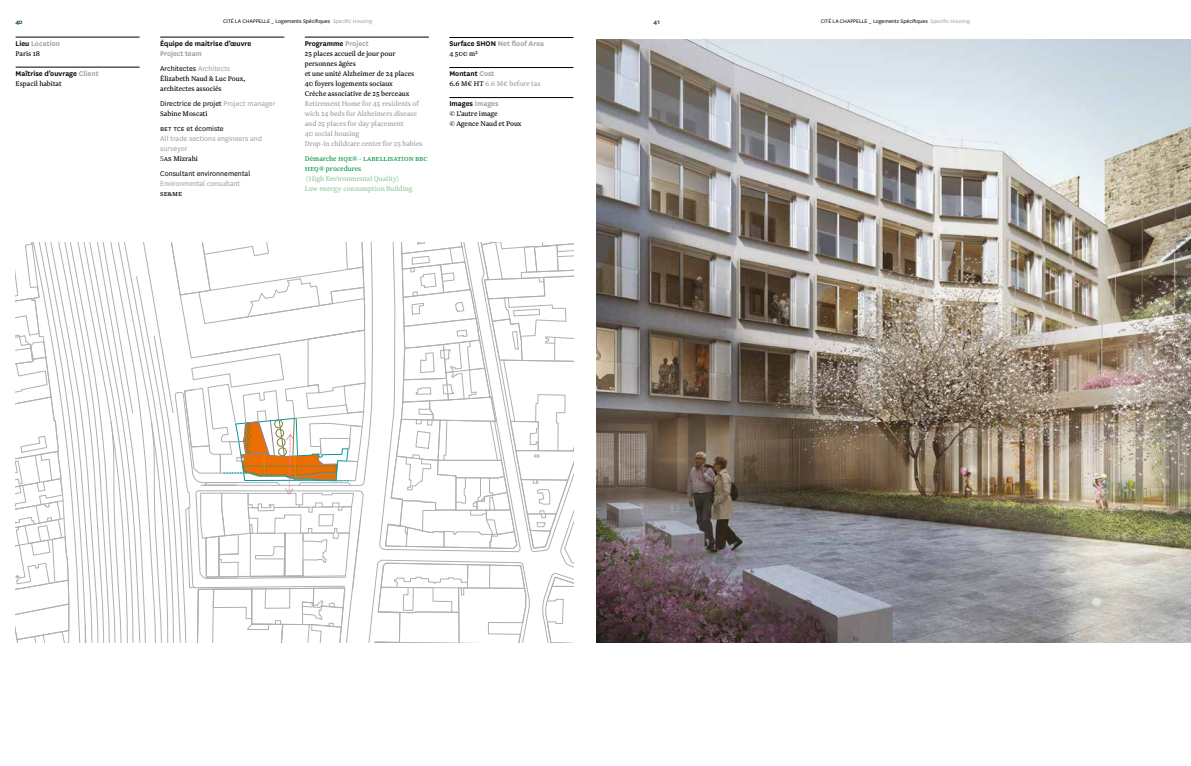
<style>
.page{position:relative;width:1191px;height:766px;background:#fff}
.page>*{position:absolute;margin:0;border:0;box-sizing:border-box;transform-origin:0 0}
.t1{font:8px/10px "Newzald";color:#000}
.t2{font:8px/10px "Newzald";color:#9d9d9c}
.t3{font:600 8px "National";color:#000}
.t4{font:8px "National";color:#000}
.t5{font:600 8px/15px "National";color:#9d9d9c}
.t6{font:8px/10px "National";color:#9d9d9c}
.t7{font:8px/10px "Newzald";color:#8ec89a}
.t8{font:8px/10px "Newzald";color:#009641}
.t9{font:600 7px "National";color:#123f4e}
.t10{font:6px "National";color:#000}
.s1{color:#9d9d9c}
.s2{color:#000}
.s3{font-weight:400;color:#000}
.s4{font-weight:400}
.s5{font-family:"National";font-weight:300}
</style>
<div class="page">
<svg style="left:15px;top:242px;width:558px;height:401px"></svg>
<hr style="left:16px;top:37px;width:124px;height:1px;background:#000">
<hr style="left:16px;top:67px;width:124px;height:1px;background:#000">
<hr style="left:160px;top:37px;width:124px;height:1px;background:#000">
<hr style="left:305px;top:37px;width:124px;height:1px;background:#000">
<hr style="left:449px;top:37px;width:124px;height:1px;background:#000">
<hr style="left:449px;top:67px;width:124px;height:1px;background:#000">
<hr style="left:449px;top:97px;width:124px;height:1px;background:#000">
<img style="left:596px;top:40px;width:595px;height:602px">
<p class="t9" style="left:16px;top:17px;width:9px">40</p>
<p class="t10" style="left:223px;top:17px;width:151px">CITÉ LA CHAPPELLE _ Logements Spécifiques <span class="s1">Specific Housing</span></p>
<p class="t9" style="left:653px;top:17px;width:8px">41</p>
<p class="t5" style="left:16px;top:35px;width:46px"><span class="s2">Lieu</span> Location</p>
<p class="t1" style="left:16px;top:48px;width:26px">Paris 18</p>
<p class="t3" style="left:16px;top:68px;width:85px">Maîtrise d’ouvrage <span class="s1">Client</span></p>
<p class="t1" style="left:16px;top:78px;width:48px">Espacil habitat</p>
<p class="t3" style="left:160px;top:38px;width:93px">Équipe de maitrise d’œuvre</p>
<p class="t5" style="left:160px;top:45px;width:72px">Project team<br><span class="s3">Architectes</span> <span class="s4">Architects</span></p>
<p class="t1" style="left:160px;top:73px;width:87px">Élizabeth Naud &amp; Luc Poux, architectes associés</p>
<p class="t4" style="left:160px;top:98px;width:117px">Directrice de projet <span class="s1">Project manager</span></p>
<p class="t1" style="left:160px;top:108px;width:49px">Sabine Moscati</p>
<p class="t4" style="left:160px;top:123px;width:65px">BEt tce et écomiste</p>
<p class="t6" style="left:160px;top:133px;width:103px">All trade sections engineers and surveyor</p>
<p class="t1" style="left:160px;top:153px;width:39px"><span class="s5">S</span>as Mizrahi</p>
<p class="t4" style="left:160px;top:168px;width:92px">Consultant environnemental</p>
<p class="t6" style="left:160px;top:178px;width:81px">Environmental consultant</p>
<p class="t1" style="left:160px;top:188px;width:24px">SE&amp;ME</p>
<p class="t3" style="left:305px;top:38px;width:66px">Programme <span class="s1">Project</span></p>
<p class="t1" style="left:305px;top:48px;width:111px">25 places accueil de jour pour personnes âgées<br>et une unité Alzheimer de 24 places<br>40 foyers logements sociaux<br>Crèche associative de 25 berceaux</p>
<p class="t2" style="left:305px;top:98px;width:119px">Retirement Home for 45 residents of wich 24 beds for Alzheimers disease and 25 places for day placement<br>40 social housing<br>Drop-in childcare center for 25 babies</p>
<p class="t8" style="left:305px;top:153px;width:124px">Démarche HQE® - labellisation BBC<br>HEQ® procedures</p>
<p class="t7" style="left:305px;top:173px;width:109px">(High Environmental Quality)<br>Low energy-consumption Building</p>
<p class="t5" style="left:449px;top:36px;width:96px"><span class="s2">Surface SHON</span> Net floof Area</p>
<p class="t1" style="left:449px;top:49px;width:30px">4 500 m²</p>
<p class="t3" style="left:449px;top:68px;width:47px">Montant <span class="s1">Cost</span></p>
<p class="t2" style="left:449px;top:79px;width:93px"><span class="s2">6.6 M€ HT</span> 6.6 M€ before tax</p>
<p class="t3" style="left:449px;top:98px;width:51px">Images <span class="s1">Images</span></p>
<p class="t1" style="left:449px;top:109px;width:74px">© L’autre image<br>© Agence Naud et Poux</p>
<p class="t10" style="left:821px;top:17px;width:151px">CITÉ LA CHAPPELLE _ Logements Spécifiques <span class="s1">Specific Housing</span></p>
</div>
